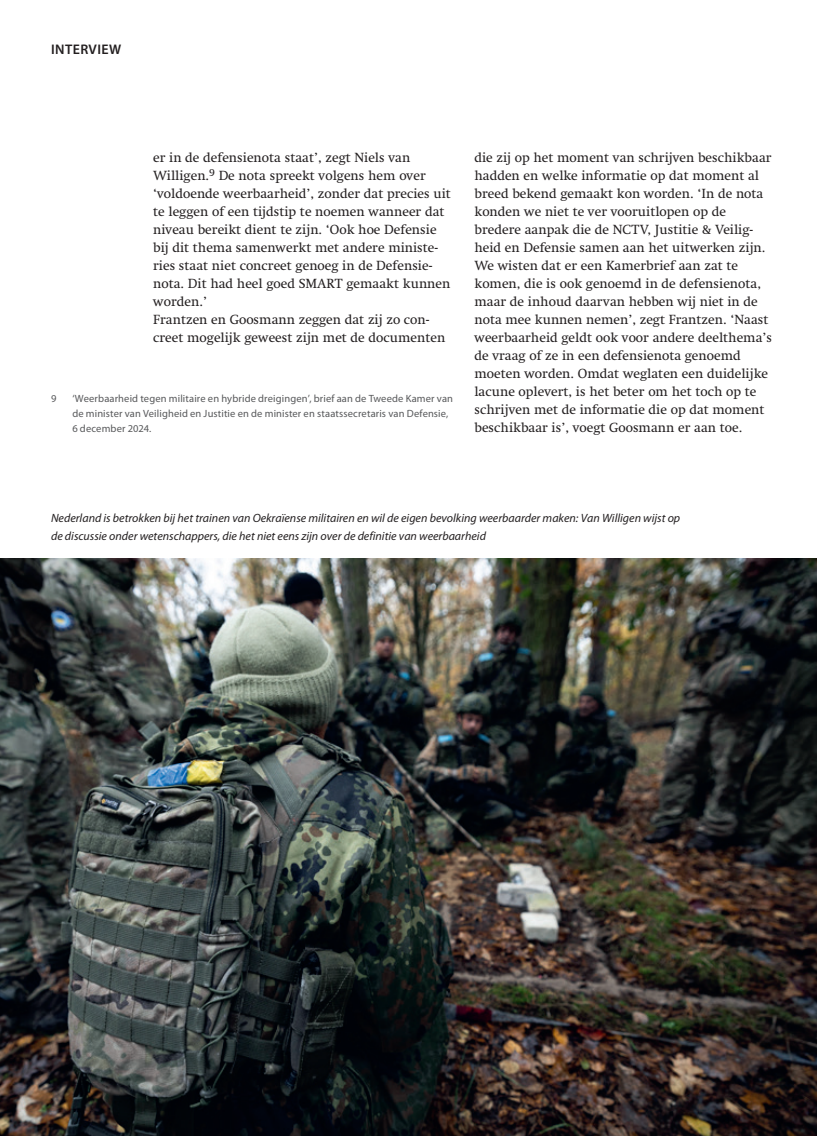
<style>
.page{position:relative;width:817px;height:1136px;background:#fff}
.page>*{position:absolute;margin:0;border:0;box-sizing:border-box;transform-origin:0 0}
.t1{font:600 13.95px "Myriad Pro";letter-spacing:.03em;color:#231f20}
.t2{font:13.5px/18px "Swift LT Std";color:#231f20}
.t3{font:italic 12px/18.5px "Myriad Pro";color:#231f20}
.t4{font:10.5px/15px "Myriad Pro";letter-spacing:.015em;color:#57585a}
</style>
<div class="page">
<img style="left:0;top:558px;width:816px;height:577px">
<p class="t1" style="left:51px;top:40px;width:71px">INTERVIEW</p>
<p class="t2" style="left:153px;top:149px;width:299px">er in de defensienota staat’, zegt Niels van Willigen.<sup>9</sup> De nota spreekt volgens hem over ‘voldoende weerbaarheid’, zonder dat precies uit te leggen of een tijdstip te noemen wanneer dat niveau bereikt dient te zijn. ‘Ook hoe Defensie bij dit thema samenwerkt met andere ministe&shy;ries staat niet concreet genoeg in de Defensie&shy;nota. Dit had heel goed SMART gemaakt kunnen worden.’<br>Frantzen en Goosmann zeggen dat zij zo con&shy;creet mogelijk geweest zijn met de documenten</p>
<p class="t2" style="left:474px;top:149px;width:299px">die zij op het moment van schrijven beschikbaar hadden en welke informatie op dat moment al breed bekend gemaakt kon worden. ‘In de nota konden we niet te ver vooruitlopen op de bredere aanpak die de NCTV, Justitie &amp; Veilig&shy;heid en Defensie samen aan het uitwerken zijn.<br>We wisten dat er een Kamerbrief aan zat te komen, die is ook genoemd in de defensienota, maar de inhoud daarvan hebben wij niet in de nota mee kunnen nemen’, zegt Frantzen. ‘Naast weerbaarheid geldt ook voor andere deelthema’s de vraag of ze in een defensienota genoemd moeten worden. Omdat weglaten een duidelijke lacune oplevert, is het beter om het toch op te schrijven met de informatie die op dat moment beschikbaar is’, voegt Goosmann er aan toe.</p>
<p class="t4" style="left:51px;top:391px;width:7px">9</p>
<p class="t4" style="left:72px;top:391px;width:382px">‘Weerbaarheid tegen militaire en hybride dreigingen’, brief aan de Tweede Kamer van de minister van Veiligheid en Justitie en de minister en staatssecretaris van Defensie,<br>6 december 2024.</p>
<p class="t3" style="left:51px;top:508px;width:630px">Nederland is betrokken bij het trainen van Oekraïense militairen en wil de eigen bevolking weerbaarder maken: Van Willigen wijst op de discussie onder wetenschappers, die het niet eens zijn over de definitie van weerbaarheid</p>
</div>
